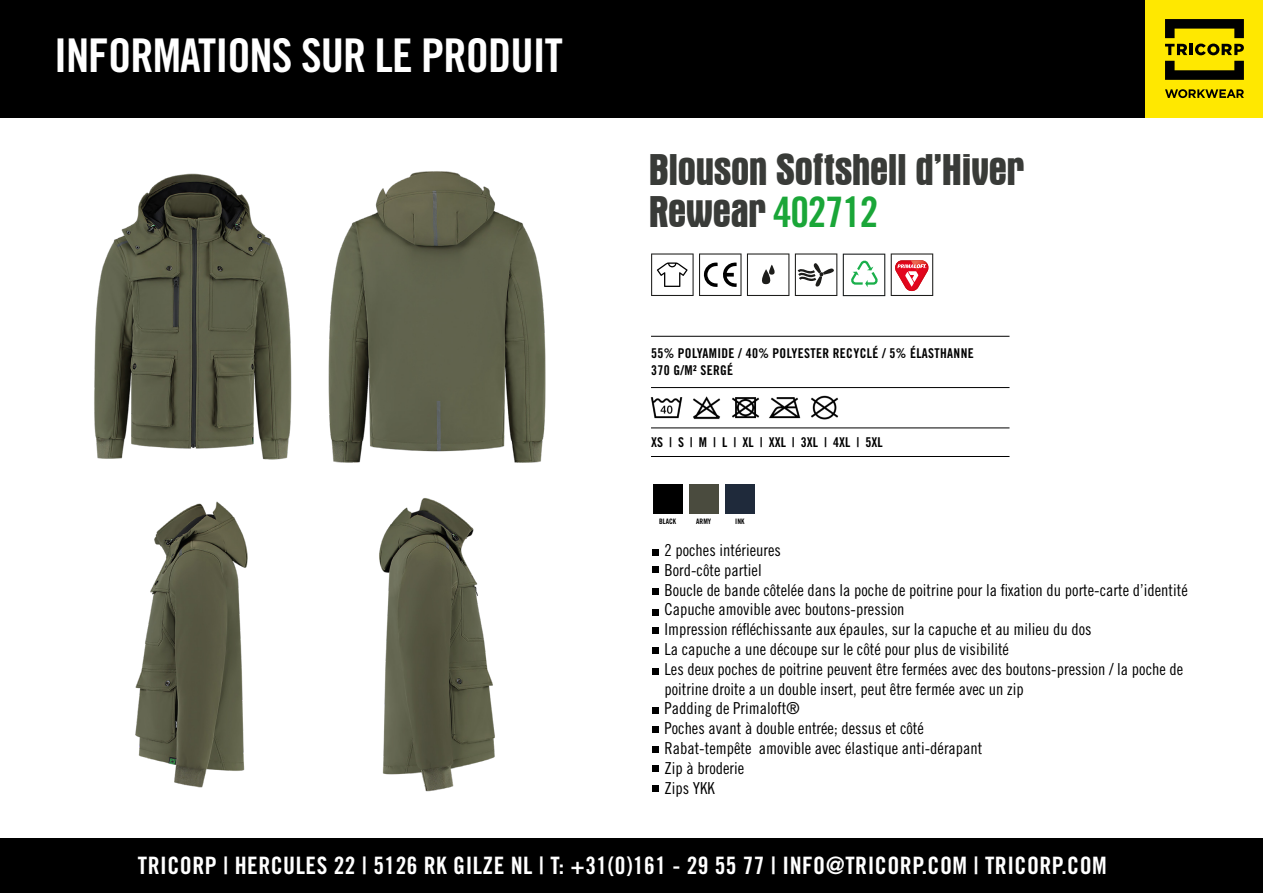
<style>
.page{position:relative;width:1263px;height:893px;background:#fff}
.page>*{position:absolute;margin:0;border:0;box-sizing:border-box;transform-origin:0 0}
.t1{font:46.5px "Trade Gothic LT Std Bd Cn 20";letter-spacing:-.02em;color:#fff}
.t2{font:700 condensed 45px/42px "Aurora BT";letter-spacing:-.025em;color:#393b38}
.t3{font:24px "Trade Gothic LT Std Bd Cn 20";letter-spacing:.02em;color:#fff}
.t4{font:16.5px/19.8px "Trade Gothic LT Std Cn 18";color:#000}
.t5{font:13.5px/16.5px "Trade Gothic LT Std Bd Cn 20";letter-spacing:.025em;color:#000}
.t6{font:13.5px "Trade Gothic LT Std Bd Cn 20";color:#000}
.t7{font:7.5px "Trade Gothic LT Std Bd Cn 20";color:#000}
.s1{font-family:"Trade Gothic LT Std Bd Cn 20";font-weight:400;font-stretch:normal;font-size:42px;color:#1aa638}
</style>
<div class="page">
<div style="left:0;top:0;width:1263px;height:117px;background:#000"></div>
<div style="left:1146px;top:0;width:117px;height:117px;background:#ffe800"></div>
<svg style="left:1165px;top:44px;width:79px;height:11px"></svg>
<svg style="left:1165px;top:19px;width:79px;height:19px"></svg>
<svg style="left:1165px;top:61px;width:79px;height:19px"></svg>
<svg style="left:1165px;top:89px;width:79px;height:9px"></svg>
<div style="left:0;top:839px;width:1263px;height:54px;background:#000"></div>
<svg style="left:652px;top:785px;width:6px;height:6px"></svg>
<svg style="left:652px;top:746px;width:6px;height:6px"></svg>
<img style="left:94px;top:173px;width:192px;height:287px">
<img style="left:286px;top:171px;width:260px;height:292px">
<hr style="left:651px;top:336px;width:358px;height:1px;background:#000">
<hr style="left:651px;top:387px;width:358px;height:1px;background:#000">
<hr style="left:651px;top:428px;width:358px;height:1px;background:#000">
<hr style="left:651px;top:456px;width:358px;height:1px;background:#000">
<img style="left:650px;top:397px;width:33px;height:22px">
<img style="left:693px;top:396px;width:28px;height:24px">
<img style="left:732px;top:397px;width:28px;height:22px">
<img style="left:769px;top:397px;width:32px;height:22px">
<img style="left:811px;top:395px;width:28px;height:25px">
<img style="left:653px;top:484px;width:29px;height:29px">
<img style="left:689px;top:484px;width:29px;height:29px">
<img style="left:725px;top:484px;width:29px;height:29px">
<svg style="left:651px;top:253px;width:90px;height:43px"></svg>
<svg style="left:747px;top:253px;width:42px;height:43px"></svg>
<svg style="left:795px;top:253px;width:42px;height:43px"></svg>
<svg style="left:843px;top:254px;width:42px;height:42px"></svg>
<svg style="left:891px;top:253px;width:42px;height:43px"></svg>
<img style="left:135px;top:501px;width:113px;height:287px">
<img style="left:379px;top:498px;width:116px;height:294px">
<svg style="left:652px;top:550px;width:6px;height:6px"></svg>
<svg style="left:652px;top:628px;width:6px;height:6px"></svg>
<svg style="left:652px;top:567px;width:6px;height:6px"></svg>
<svg style="left:652px;top:647px;width:6px;height:6px"></svg>
<svg style="left:652px;top:609px;width:6px;height:6px"></svg>
<svg style="left:652px;top:727px;width:6px;height:6px"></svg>
<svg style="left:652px;top:668px;width:6px;height:6px"></svg>
<svg style="left:652px;top:588px;width:6px;height:6px"></svg>
<svg style="left:652px;top:707px;width:6px;height:6px"></svg>
<svg style="left:652px;top:766px;width:6px;height:6px"></svg>
<h1 class="t1" style="left:54px;top:27px;width:510px">INFORMATIONS SUR LE PRODUIT</h1>
<h2 class="t2" style="left:648px;top:149px;width:377px">Blouson Softshell d’Hiver<br>Rewear <span class="s1">402712</span></h2>
<p class="t5" style="left:651px;top:345px;width:324px">55% POLYAMIDE / 40% POLYESTER RECYCLÉ / 5% ÉLASTHANNE<br>370 G/M² SERGÉ</p>
<p class="t6" style="left:651px;top:434px;width:233px">XS | S | M | L | XL | XXL | 3XL | 4XL | 5XL</p>
<p class="t7" style="left:659px;top:516px;width:19px">BLACK</p>
<p class="t7" style="left:696px;top:516px;width:16px">ARMY</p>
<p class="t7" style="left:735px;top:516px;width:11px">INK</p>
<p class="t4" style="left:664px;top:540px;width:525px">2 poches intérieures<br>Bord-côte partiel<br>Boucle de bande côtelée dans la poche de poitrine pour la fixation du porte-carte d’identité Capuche amovible avec boutons-pression<br>Impression réfléchissante aux épaules, sur la capuche et au milieu du dos<br>La capuche a une découpe sur le côté pour plus de visibilité<br>Les deux poches de poitrine peuvent être fermées avec des boutons-pression / la poche de poitrine droite a un double insert, peut être fermée avec un zip<br>Padding de Primaloft®<br>Poches avant à double entrée; dessus et côté<br>Rabat-tempête amovible avec élastique anti-dérapant<br>Zip à broderie<br>Zips YKK</p>
<h3 class="t3" style="left:138px;top:850px;width:970px">TRICORP | HERCULES 22 | 5126 RK GILZE NL | T: +31(0)161 - 29 55 77 | INFO@TRICORP.COM | TRICORP.COM</h3>
</div>
